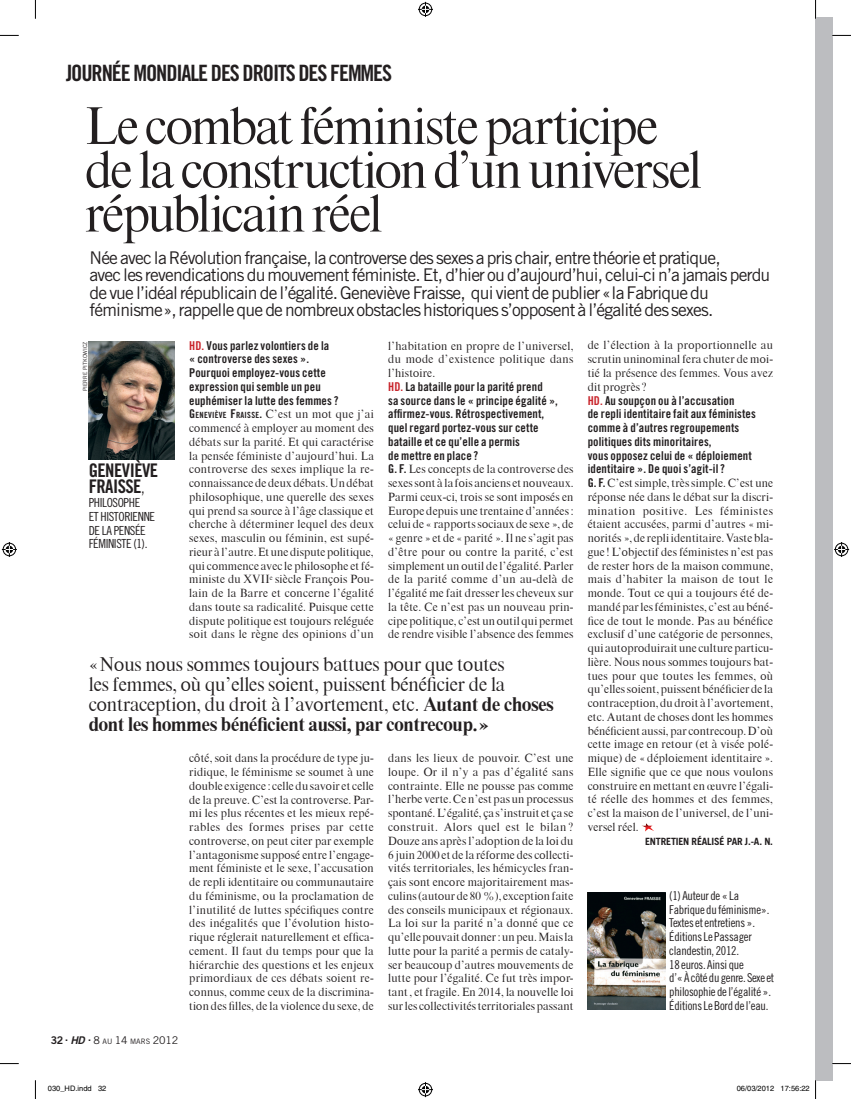
<style>
.page{position:relative;width:851px;height:1099px;background:#fff}
.page>*{position:absolute;margin:0;border:0;box-sizing:border-box;transform-origin:0 0}
.t1{font:50px/43.8px "Times Eighteen Com";letter-spacing:-.04em;color:#231f20}
.t2{font:22.5px "Trade Gothic LT Std Bd Cn 20";letter-spacing:-.05em;color:#231f20}
.t3{font:18.75px/20px "Times Eighteen Com";letter-spacing:-.015em;color:#231f20}
.t4{font:18.75px/16.2px "Trade Gothic LT Std Bd Cn 20";letter-spacing:-.03em;color:#231f20}
.t5{font:17.5px/17.5px "Trade Gothic LT Std";letter-spacing:-.045em;color:#231f20}
.t6{font:12.5px/13.8px "Trade Gothic LT Std Cn 18";letter-spacing:-.03em;color:#231f20}
.t7{font:12.25px/13.8px "Trade Gothic LT Std Bd Cn 20";letter-spacing:.01em;color:#231f20}
.t8{font:12.25px/13.8px "Trade Gothic LT Std Cn 18";letter-spacing:-.02em;color:#231f20}
.t9{font:11.25px/13.8px "Times Eighteen Com";letter-spacing:.01em;color:#231f20;text-align:justify}
.t10{font:10.62px "Trade Gothic LT Std";letter-spacing:-.005em;color:#231f20}
.t11{font:700 10px "Trade Gothic LT Std";color:#231f20}
.t12{font:7.5px "Helvetica";color:#000}
.t13{font:5.62px "Trade Gothic LT Std";color:#231f20}
.s1{color:#c8242b}
.s2{font-family:"Trade Gothic LT Std Bd Cn 20";font-size:12.25px}
.s3{font-family:"Trade Gothic LT Std Bd Cn 20";font-size:8.5px}
.s4{font-family:"Trade Gothic LT Std Cn 18";font-size:16.25px}
.s5{font-weight:700}
.s6{font-family:"Trade Gothic LT Std Bd 2"}
.s7{font-family:"Trade Gothic LT Std Bd 2 Obl"}
.s8{font-size:7.38px}
</style>
<div class="page">
<div style="left:815px;top:18px;width:18px;height:1063px;background:#bcbdc0"></div>
<img style="left:89px;top:341px;width:85px;height:118px">
<svg style="left:641px;top:823px;width:13px;height:8px"></svg>
<img style="left:587px;top:892px;width:78px;height:117px">
<svg style="left:0;top:35px;width:19px;height:1px"></svg>
<svg style="left:832px;top:35px;width:18px;height:1px"></svg>
<svg style="left:0;top:1063px;width:19px;height:1px"></svg>
<svg style="left:832px;top:1063px;width:18px;height:1px"></svg>
<svg style="left:35px;top:0;width:1px;height:19px"></svg>
<svg style="left:35px;top:1080px;width:1px;height:18px"></svg>
<svg style="left:815px;top:0;width:1px;height:19px"></svg>
<svg style="left:418px;top:2px;width:15px;height:15px"></svg>
<svg style="left:418px;top:1082px;width:15px;height:14px"></svg>
<svg style="left:2px;top:542px;width:15px;height:15px"></svg>
<svg style="left:834px;top:542px;width:14px;height:15px"></svg>
<svg style="left:815px;top:1080px;width:1px;height:18px"></svg>
<h2 class="t2" style="left:66px;top:59px;width:327px">Journée mondiale des droits des femmes</h2>
<h1 class="t1" style="left:85px;top:104px;width:618px">Le combat féministe participe de la construction d’un universel républicain réel</h1>
<p class="t5" style="left:89px;top:248px;width:682px">N ée avec la Révolution française, la controverse des sexes a pris chair, entre théorie et pratique,<br>avec les revendications du mouvement féministe. Et, d’hier ou d’aujourd’hui, celui-ci n’a jamais perdu de vue l’idéal républicain de l’égalité. Geneviève Fraisse, qui vient de publier «la Fabrique du féminisme», rappelle que de nombreux obstacles historiques s’opposent à l’égalité des sexes.</p>
<p class="t7" style="left:189px;top:338px;width:151px"><span class="s1">HD.</span> Vous parlez volontiers de la « controverse des sexes ».<br>Pourquoi employez-vous cette expression qui semble un peu euphémiser la lutte des femmes?</p>
<p class="t9" style="left:189px;top:407px;width:186px"><span class="s2">G</span><span class="s3">ENEVIÈVE</span> <span class="s2">F</span><span class="s3">RAISSE</span><span class="s2">.</span> C’est un mot que j’ai commencé à employer au moment des débats sur la parité. Et qui caractérise la pensée féministe d’aujourd’hui. La controverse des sexes implique la re&shy;connaissance de deux débats. Un débat philosophique, une querelle des sexes qui prend sa source à l’âge classique et cherche à déterminer lequel des deux sexes, masculin ou féminin, est supé&shy;rieur à l’autre. Et une dispute politique, qui commence avec le philosophe et fé&shy;ministe du XVII<sup>e</sup> siècle François Pou&shy;lain de la Barre et concerne l’égalité dans toute sa radicalité. Puisque cette dispute politique est toujours reléguée soit dans le règne des opinions d’un</p>
<p class="t9" style="left:587px;top:338px;width:187px">de l’élection à la proportionnelle au scrutin uninominal fera chuter de moi&shy;tié la présence des femmes. Vous avez dit progrès ?</p>
<p class="t7" style="left:587px;top:393px;width:170px"><span class="s1">HD.</span> Au soupçon ou à l’accusation<br>de repli identitaire fait aux féministes comme à d’autres regroupements politiques dits minoritaires,<br>vous opposez celui de « déploiement identitaire ». De quoi s’agit-il?</p>
<p class="t9" style="left:587px;top:476px;width:187px"><span class="s2">G. F.</span> C’est simple, très simple. C’est une réponse née dans le débat sur la discri&shy;mination positive. Les féministes étaient accusées, parmi d’autres « mi&shy;norités », de repli identitaire. Vaste bla&shy;gue ! L’objectif des féministes n’est pas de rester hors de la maison commune, mais d’habiter la maison de tout le monde. Tout ce qui a toujours été de&shy;mandé par les féministes, c’est au béné&shy;fice de tout le monde. Pas au bénéfice exclusif d’une catégorie de personnes, qui autoproduirait une culture particu&shy;lière. Nous nous sommes toujours bat&shy;tues pour que toutes les femmes, où qu’elles soient, puissent bénéficier de la contraception, du droit à l’avortement, etc. Autant de choses dont les hommes bénéficient aussi, par contrecoup. D’où cette image en retour (et à visée polé&shy;mique) de « déploiement identitaire ».<br>Elle signifie que ce que nous voulons construire en mettant en œuvre l’égali&shy;té réelle des hommes et des femmes, c’est la maison de l’universel, de l’uni&shy;versel réel.</p>
<p class="t11" style="left:645px;top:835px;width:129px">ENTRETIEN RÉALISÉ PAR J.-A. N.</p>
<p class="t9" style="left:388px;top:338px;width:187px">l’habitation en propre de l’universel, du mode d’existence politique dans l’histoire.</p>
<p class="t7" style="left:388px;top:379px;width:171px"><span class="s1">HD.</span> La bataille pour la parité prend<br>sa source dans le « principe égalité », affirmez-vous. Rétrospectivement, quel regard portez-vous sur cette bataille et ce qu’elle a permis<br>de mettre en place ?</p>
<p class="t9" style="left:388px;top:462px;width:187px"><span class="s2">G. F.</span> Les concepts de la controverse des sexes sont à la fois anciens et nouveaux.<br>Parmi ceux-ci, trois se sont imposés en Europe depuis une trentaine d’années: celui de « rapports sociaux de sexe », de « genre » et de « parité ». Il ne s’agit pas d’être pour ou contre la parité, c’est simplement un outil de l’égalité. Parler de la parité comme d’un au-delà de l’égalité me fait dresser les cheveux sur la tête. Ce n’est pas un nouveau prin&shy;cipe politique, c’est un outil qui permet de rendre visible l’absence des femmes</p>
<p class="t13" style="left:82px;top:391px;width:51px;rotate:-90deg">pierre pitkowicz</p>
<h3 class="t4" style="left:89px;top:462px;width:71px">Geneviève<br>Fraisse<span class="s4">,</span></h3>
<p class="t6" style="left:89px;top:495px;width:68px">philosophe<br>et historienne de la pensée féministe (1).</p>
<h3 class="t3" style="left:89px;top:654px;width:466px">«Nous nous sommes toujours battues pour que toutes<br>les femmes, où qu’elles soient, puissent bénéficier de la contraception, du droit à l’avortement, etc. <span class="s5">Autant de choses dont les hommes bénéficient aussi, par contrecoup.»</span></h3>
<p class="t9" style="left:388px;top:751px;width:187px">dans les lieux de pouvoir. C’est une loupe. Or il n’y a pas d’égalité sans contrainte. Elle ne pousse pas comme l’herbe verte. Ce n’est pas un processus spontané. L’égalité, ça s’instruit et ça se construit. Alors quel est le bilan ?<br>Douze ans après l’adoption de la loi du 6 juin 2000 et de la réforme des collecti&shy;vités territoriales, les hémicycles fran&shy;çais sont encore majoritairement mas&shy;culins (autour de 80 %), exception faite des conseils municipaux et régionaux.<br>La loi sur la parité n’a donné que ce qu’elle pouvait donner: un peu. Mais la lutte pour la parité a permis de cataly&shy;ser beaucoup d’autres mouvements de lutte pour l’égalité. Ce fut très impor&shy;tant, et fragile. En 2014, la nouvelle loi sur les collectivités territoriales passant</p>
<p class="t9" style="left:189px;top:751px;width:186px">côté, soit dans la procédure de type ju&shy;ridique, le féminisme se soumet à une double exigence : celle du savoir et celle de la preuve. C’est la controverse. Par&shy;mi les plus récentes et les mieux repé&shy;rables des formes prises par cette controverse, on peut citer par exemple l’antagonisme supposé entre l’engage&shy;ment féministe et le sexe, l’accusation de repli identitaire ou communautaire du féminisme, ou la proclamation de l’inutilité de luttes spécifiques contre des inégalités que l’évolution histo&shy;rique réglerait naturellement et effica&shy;cement. Il faut du temps pour que la hiérarchie des questions et les enjeux primordiaux de ces débats soient re&shy;connus, comme ceux de la discrimina&shy;tion des filles, de la violence du sexe, de</p>
<p class="t8" style="left:669px;top:888px;width:106px">(1) Auteur de «La<br>Fabrique du féminisme».<br>Textes et entretiens».<br>Éditions Le Passager clandestin, 2012.<br>18 euros. Ainsi que<br>d’«À côté du genre. Sexe et philosophie de l’égalité».<br>Éditions Le Bord de l’eau.</p>
<p class="t10" style="left:51px;top:1033px;width:129px"><span class="s6">32</span> <sup>.</sup> <span class="s7">HD</span> <sup>.</sup> 8 <span class="s8">AU</span> 14 <span class="s8">MARS</span> 2012</p>
<p class="t12" style="left:48px;top:1084px;width:60px">030_HD.indd 32</p>
<p class="t12" style="left:736px;top:1084px;width:74px">06/03/2012 17:56:22</p>
</div>
